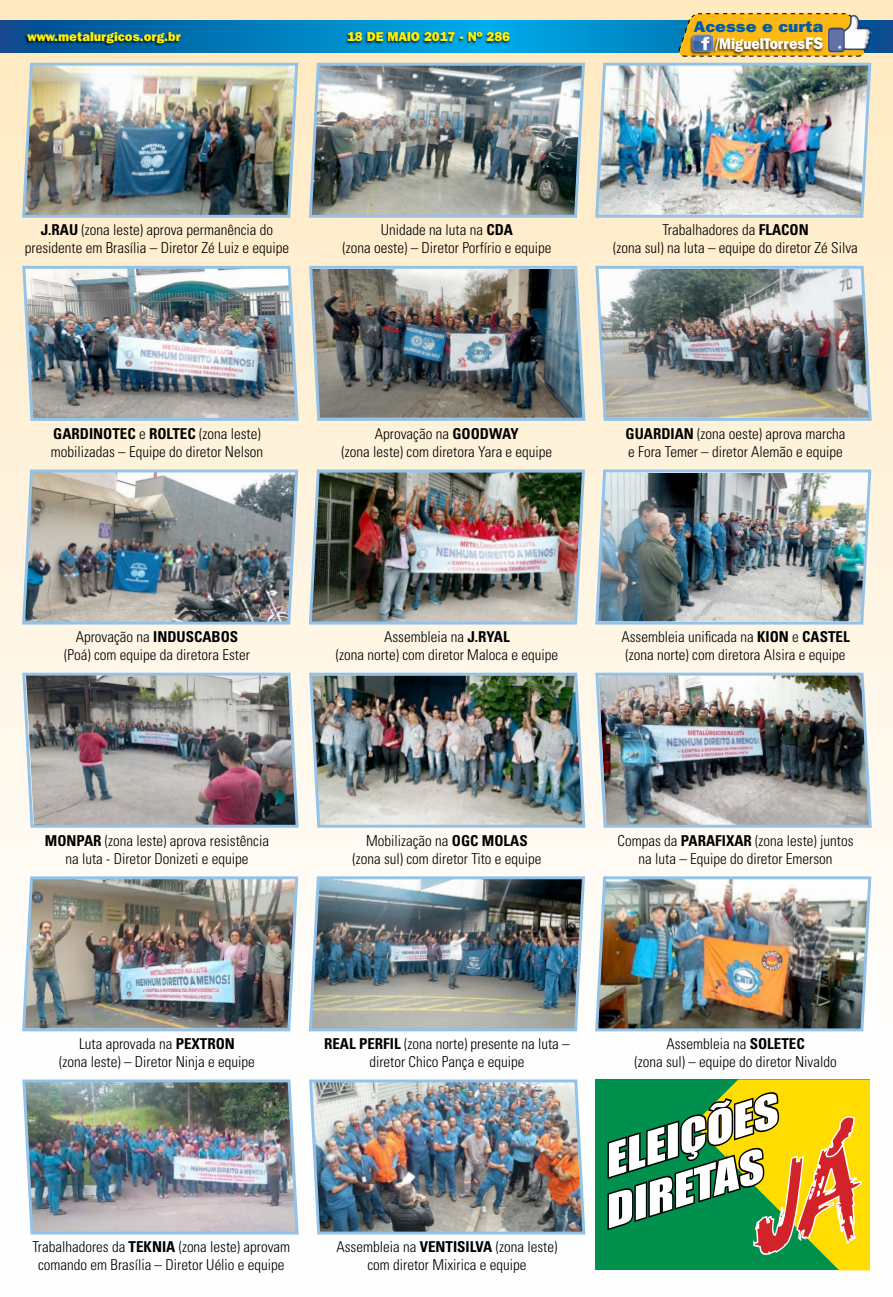
<style>
.page{position:relative;width:893px;height:1297px;background:#fff}
.page>*{position:absolute;margin:0;border:0;box-sizing:border-box;transform-origin:0 0}
.t1{font:italic 40.8px/48.9px "Impact";color:#fff;scale:1.25 1}
.t2{font:800 15.45px/17.4px "Franklin Gothic IT Cby BT";color:#fff;text-align:right;scale:.88 1}
.t3{font:300 condensed 15px/18px "Univers";color:#000;text-align:center}
.t4{font:800 12.75px "Franklin Gothic IT Cby BT";color:#fff200}
.s1{color:#005baa}
.s2{font-size:16.65px}
.s3{font-weight:700}
</style>
<div class="page">
<div style="left:0;top:0;width:893px;height:1297px;background:linear-gradient(to bottom,#fce8c2,#fff)"></div>
<svg style="left:0;top:21px;width:893px;height:31px;background:#017fbf"></svg>
<div style="left:24px;top:31px;width:157px;height:15px;background:#000;opacity:.75"></div>
<div style="left:344px;top:31px;width:166px;height:13px;background:#000;opacity:.75"></div>
<img style="left:20px;top:61px;width:280px;height:158px">
<img style="left:20px;top:468px;width:280px;height:158px">
<img style="left:20px;top:875px;width:280px;height:158px">
<img style="left:307px;top:61px;width:280px;height:158px">
<img style="left:307px;top:468px;width:280px;height:158px">
<img style="left:307px;top:875px;width:280px;height:158px">
<img style="left:594px;top:13px;width:279px;height:206px">
<img style="left:594px;top:468px;width:279px;height:158px">
<img style="left:594px;top:875px;width:279px;height:158px">
<img style="left:21px;top:264px;width:279px;height:158px">
<img style="left:21px;top:671px;width:279px;height:158px">
<img style="left:21px;top:1078px;width:279px;height:158px">
<img style="left:308px;top:264px;width:279px;height:158px">
<img style="left:308px;top:671px;width:279px;height:158px">
<img style="left:308px;top:1078px;width:279px;height:158px">
<img style="left:594px;top:264px;width:279px;height:158px">
<img style="left:594px;top:671px;width:279px;height:158px">
<div style="left:595px;top:1079px;width:275px;height:191px;background:#00904d"></div>
<svg style="left:607px;top:1079px;width:263px;height:191px"></svg>
<p class="t4" style="left:28px;top:28px;width:155px">www.metalurgicos.org.br</p>
<p class="t4" style="left:347px;top:28px;width:164px">18 DE MAIO 2017 - Nº 286</p>
<p class="t2" style="left:694px;top:17px;width:148px"><span class="s1">Acesse e curta </span>/MiguelTorres<span class="s2">FS</span></p>
<p class="t3" style="left:25px;top:221px;width:266px"><span class="s3">J.RAU</span> (zona leste) aprova permanência do presidente em Brasília – Diretor Zé Luiz e equipe</p>
<p class="t3" style="left:342px;top:221px;width:211px">Unidade na luta na <span class="s3">CDA<br></span>(zona oeste) – Diretor Porfírio e equipe</p>
<p class="t3" style="left:613px;top:221px;width:246px">Trabalhadores da <span class="s3">FLACON<br></span>(zona sul) na luta – equipe do diretor Zé Silva</p>
<p class="t3" style="left:51px;top:424px;width:214px;text-align:left"><span class="s3">GARDINOTEC</span> e <span class="s3">ROLTEC</span> (zona leste) mobilizadas – Equipe do diretor Nelson</p>
<p class="t3" style="left:342px;top:424px;width:212px">Aprovação na <span class="s3">GOODWAY<br></span>(zona leste) com diretora Yara e equipe</p>
<p class="t3" style="left:626px;top:424px;width:221px;text-align:left"><span class="s3">GUARDIAN</span> (zona oeste) aprova marcha e Fora Temer – diretor Alemão e equipe</p>
<p class="t3" style="left:64px;top:628px;width:187px">Aprovação na <span class="s3">INDUSCABOS </span>(Poá) com equipe da diretora Ester</p>
<p class="t3" style="left:336px;top:628px;width:224px">Assembleia na <span class="s3">J.RYAL<br></span>(zona norte) com diretor Maloca e equipe</p>
<p class="t3" style="left:621px;top:628px;width:230px;text-align:left">Assembleia unificada na <span class="s3">KION</span> e <span class="s3">CASTEL </span>(zona norte) com diretora Alsira e equipe</p>
<p class="t3" style="left:45px;top:831px;width:226px"><span class="s3">MONPAR</span> (zona leste) aprova resistência na luta - Diretor Donizeti e equipe</p>
<p class="t3" style="left:352px;top:831px;width:191px">Mobilização na <span class="s3">OGC MOLAS </span>(zona sul) com diretor Tito e equipe</p>
<p class="t3" style="left:618px;top:831px;width:237px">Compas da <span class="s3">PARAFIXAR</span> (zona leste) juntos na luta – Equipe do diretor Emerson</p>
<p class="t3" style="left:59px;top:1034px;width:197px">Luta aprovada na <span class="s3">PEXTRON<br></span>(zona leste) – Diretor Ninja e equipe</p>
<p class="t3" style="left:324px;top:1034px;width:247px"><span class="s3">REAL PERFIL</span> (zona norte) presente na luta – diretor Chico Pança e equipe</p>
<p class="t3" style="left:32px;top:1238px;width:259px">Trabalhadores da <span class="s3">TEKNIA</span> (zona leste) aprovam comando em Brasília – Diretor Uélio e equipe</p>
<p class="t3" style="left:336px;top:1238px;width:222px">Assembleia na <span class="s3">VENTISILVA</span> (zona leste) com diretor Mixirica e equipe</p>
<p class="t3" style="left:634px;top:1034px;width:204px">Assembleia na <span class="s3">SOLETEC<br></span>(zona sul) – equipe do diretor Nivaldo</p>
<h1 class="t1" style="left:580px;top:1142px;width:157px;text-indent:15px;rotate:-17deg">ELEIÇÕES<br>DIRETAS</h1>
</div>
